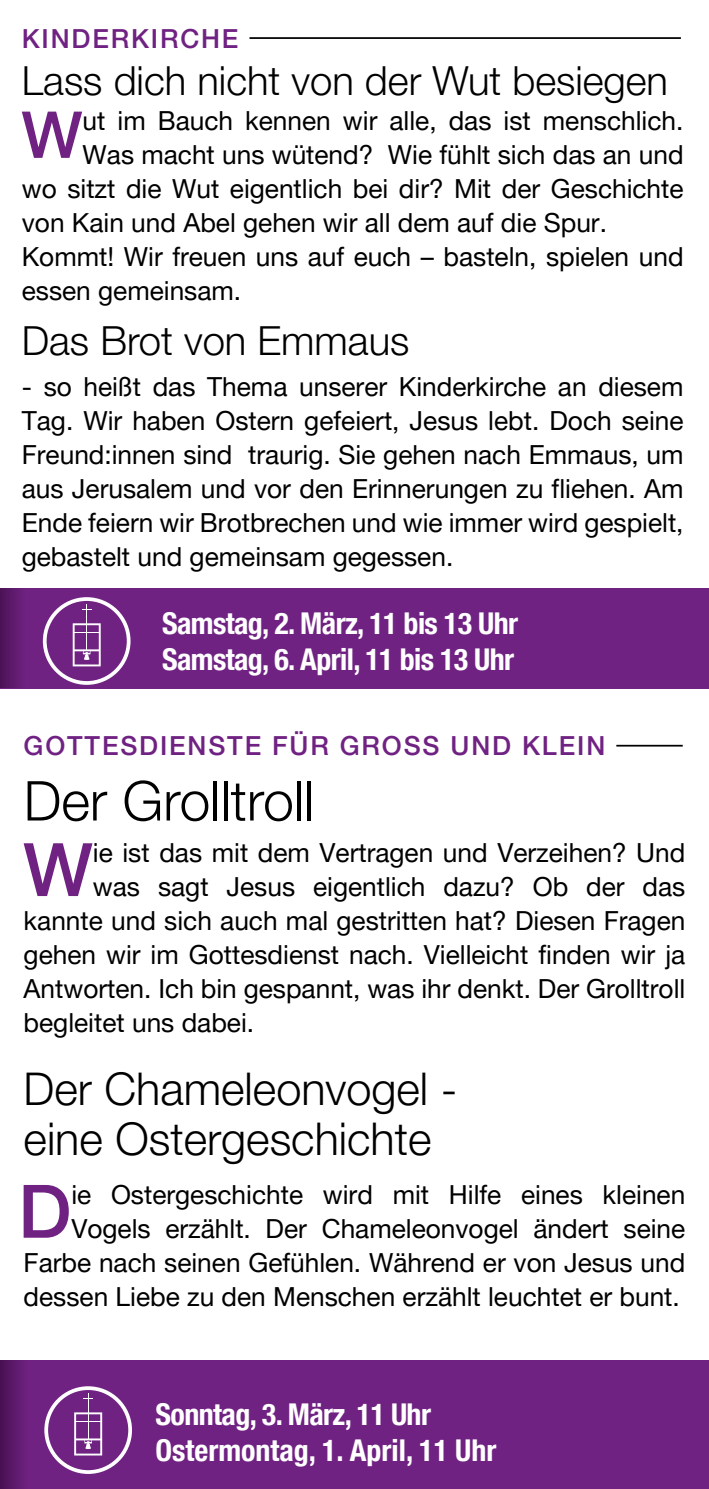
<style>
.page{position:relative;width:709px;height:1489px;background:#fff}
.page>*{position:absolute;margin:0;border:0;box-sizing:border-box;transform-origin:0 0}
.t1{font:500 73.75px "Helvetica Neue LT Pro";color:#702283}
.t2{font:500 64.75px "Helvetica Neue LT Pro";color:#702283}
.t3{font:300 55px "Helvetica Neue LT Pro";color:#000}
.t4{font:300 45px/50px "Helvetica Neue LT Pro";color:#000}
.t5{font:300 40px "Helvetica Neue LT Pro";color:#000}
.t6{font:700 condensed 30px/36px "Helvetica Neue LT Pro";letter-spacing:-.02em;color:#fff}
.t7{font:700 condensed 30px/36px "Helvetica Neue LT Pro";color:#fff}
.t8{font:26.25px/34px "Helvetica Neue LT Pro";color:#000;text-align:justify}
.t9{font:500 26.25px "Helvetica Neue LT Pro";letter-spacing:.07em;color:#702283}
</style>
<div class="page">
<div style="left:0;top:588px;width:709px;height:100px;background:#702283"></div>
<div style="left:43px;top:597px;width:87px;height:87px;border:4px solid #fff;border-radius:50%"></div>
<hr style="left:86px;top:604px;width:1px;height:46px;background:#fff">
<svg style="left:73px;top:623px;width:28px;height:43px"></svg>
<div style="left:0;top:588px;width:26px;height:99px;background:linear-gradient(to right,#4c1256,#6d2280)"></div>
<hr style="left:249px;top:37px;width:432px;height:2px;background:#000">
<hr style="left:616px;top:744px;width:66px;height:2px;background:#000">
<div style="left:0;top:1360px;width:708px;height:128px;background:#702283"></div>
<div style="left:44px;top:1386px;width:88px;height:87px;border:4px solid #fff;border-radius:50%"></div>
<hr style="left:88px;top:1392px;width:1px;height:47px;background:#fff">
<svg style="left:74px;top:1412px;width:28px;height:43px"></svg>
<div style="left:0;top:1360px;width:28px;height:128px;background:linear-gradient(to right,#491052,#6d2280)"></div>
<p class="t9" style="left:22px;top:23px;width:218px">KINDERKIRCHE</p>
<h3 class="t5" style="left:22px;top:57px;width:648px">Lass dich nicht von der Wut besiegen</h3>
<h2 class="t2" style="left:21px;top:96px;width:63px">W</h2>
<p class="t8" style="left:83px;top:103px;width:602px">ut im Bauch kennen wir alle, das ist menschlich.</p>
<p class="t8" style="left:83px;top:137px;width:602px">Was macht uns wütend? Wie fühlt sich das an und</p>
<p class="t8" style="left:22px;top:171px;width:663px">wo sitzt die Wut eigentlich bei dir? Mit der Geschichte</p>
<p class="t8" style="left:22px;top:205px;width:586px">von Kain und Abel gehen wir all dem auf die Spur.</p>
<p class="t8" style="left:22px;top:239px;width:663px">Kommt! Wir freuen uns auf euch – basteln, spielen und</p>
<p class="t8" style="left:22px;top:273px;width:221px">essen gemeinsam.</p>
<h3 class="t5" style="left:22px;top:317px;width:389px">Das Brot von Emmaus</h3>
<p class="t8" style="left:22px;top:368px;width:663px">- so heißt das Thema unserer Kinderkirche an diesem Tag. Wir haben Ostern gefeiert, Jesus lebt. Doch seine Freund:innen sind traurig. Sie gehen nach Emmaus, um aus Jerusalem und vor den Erinnerungen zu fliehen. Am Ende feiern wir Brotbrechen und wie immer wird gespielt, gebastelt und gemeinsam gegessen.</p>
<p class="t6" style="left:162px;top:605px;width:357px">Samstag, 2. März, 11 bis 13 Uhr<br>Samstag, 6. April, 11 bis 13 Uhr</p>
<p class="t9" style="left:24px;top:730px;width:583px">GOTTESDIENSTE FÜR GROSS UND KLEIN</p>
<h3 class="t3" style="left:24px;top:767px;width:292px">Der Grolltroll</h3>
<h1 class="t1" style="left:23px;top:825px;width:71px">W</h1>
<p class="t8" style="left:93px;top:835px;width:594px">ie ist das mit dem Vertragen und Verzeihen? Und</p>
<p class="t8" style="left:93px;top:869px;width:594px">was sagt Jesus eigentlich dazu? Ob der das</p>
<p class="t8" style="left:24px;top:903px;width:663px">kannte und sich auch mal gestritten hat? Diesen Fragen</p>
<p class="t8" style="left:24px;top:937px;width:663px">gehen wir im Gottesdienst nach. Vielleicht finden wir ja</p>
<p class="t8" style="left:24px;top:971px;width:663px">Antworten. Ich bin gespannt, was ihr denkt. Der Grolltroll</p>
<p class="t8" style="left:24px;top:1005px;width:232px">begleitet uns dabei.</p>
<h3 class="t4" style="left:24px;top:1062px;width:435px">Der Chameleonvogel - eine Ostergeschichte</h3>
<h1 class="t1" style="left:18px;top:1166px;width:55px">D</h1>
<p class="t8" style="left:24px;top:1176px;width:663px;text-align:right">ie Ostergeschichte wird mit Hilfe eines kleinen Vogels erzählt. Der Chameleonvogel ändert seine Farbe nach seinen Gefühlen. Während er von Jesus und dessen Liebe zu den Menschen erzählt leuchtet er bunt.</p>
<p class="t7" style="left:156px;top:1396px;width:342px">Sonntag, 3. März, 11 Uhr<br>Ostermontag, 1. April, 11 Uhr</p>
</div>
